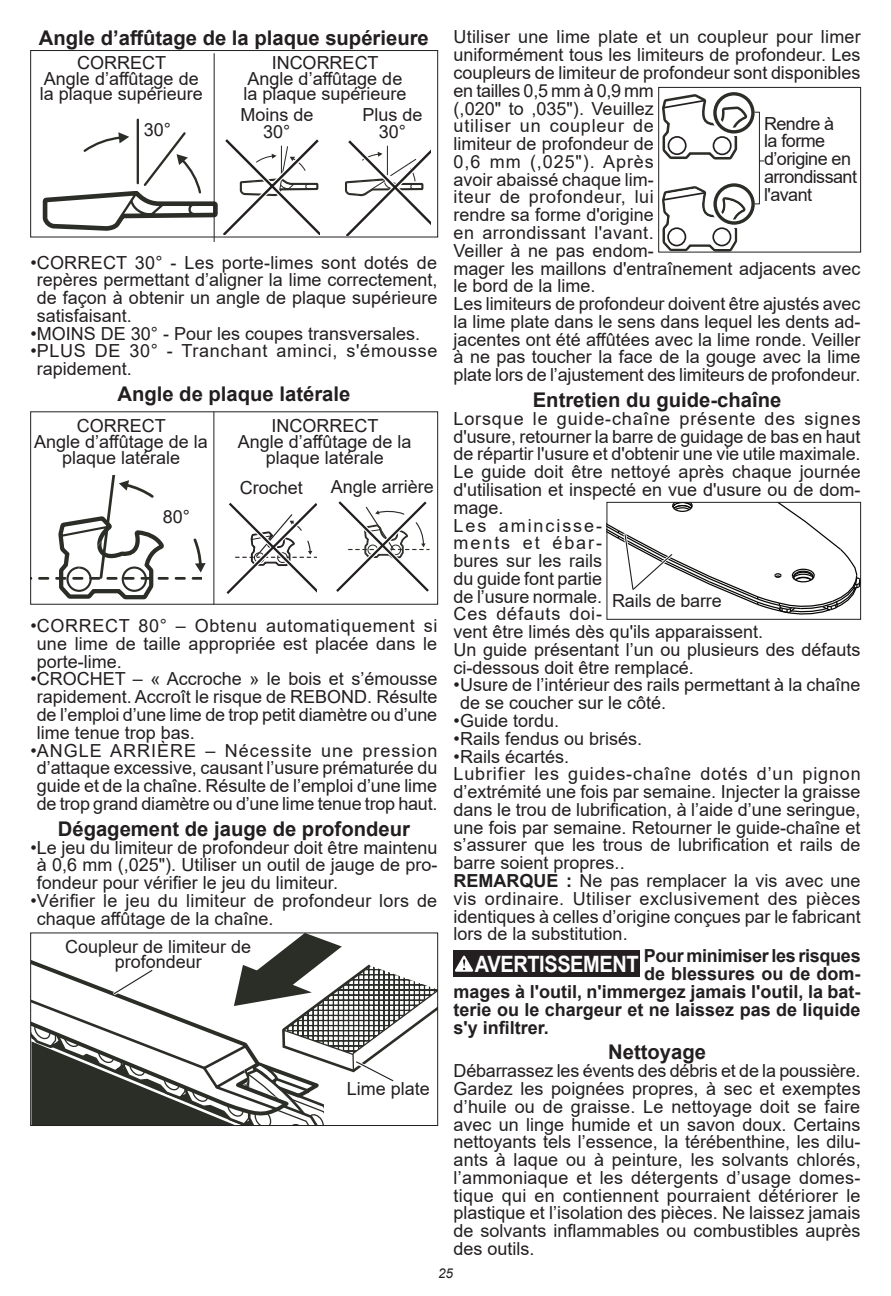
<style>
.page{position:relative;width:891px;height:1296px;background:#fff}
.page>*{position:absolute;margin:0;border:0;box-sizing:border-box;transform-origin:0 0}
.t1{font:700 22.5px "Arial";letter-spacing:-.02em;color:#fff;scale:.89 1}
.Paragraph{font:700 20.25px "Arial";color:#231f20}
.Body_text{font:18px/17.8px "Arial";color:#231f20;text-align:justify}
.Warning{font:700 18px "Arial";color:#231f20}
.Body_text-2{font:18px/17.8px "Arial";letter-spacing:.04em;color:#231f20}
.Body_text-3{font:18px/17.8px "Arial";letter-spacing:-.03em;color:#231f20}
.Warning-2{font:700 18px "Arial";letter-spacing:-.02em;color:#231f20}
.t2{font:italic 13.5px "Arial";color:#231f20}
.s1{font-weight:700}
</style>
<div class="page">
<svg style="left:345px;top:140px;width:86px;height:95px"></svg>
<svg style="left:42px;top:117px;width:277px;height:117px"></svg>
<div style="left:30px;top:50px;width:408px;height:187px;border:1px solid #231f20"></div>
<hr style="left:214px;top:53px;width:1px;height:189px;background:#231f20">
<svg style="left:32px;top:476px;width:183px;height:123px"></svg>
<div style="left:30px;top:412px;width:408px;height:193px;border:1px solid #231f20"></div>
<svg style="left:226px;top:502px;width:91px;height:92px"></svg>
<svg style="left:336px;top:501px;width:94px;height:91px"></svg>
<div style="left:203px;top:574px;width:23px;height:18px;background:#fff"></div>
<hr style="left:213px;top:412px;width:1px;height:193px;background:#231f20">
<svg style="left:31px;top:933px;width:407px;height:193px"></svg>
<div style="left:658px;top:87px;width:203px;height:165px;border:1px solid #231f20"></div>
<svg style="left:661px;top:92px;width:103px;height:160px"></svg>
<svg style="left:607px;top:502px;width:254px;height:113px"></svg>
<div style="left:454px;top:950px;width:186px;height:27px;background:#231f20"></div>
<svg style="left:455px;top:956px;width:18px;height:16px"></svg>
<p class="Paragraph" style="left:39px;top:24px;width:391px">Angle d’affûtage de la plaque supérieure</p>
<p class="Body_text" style="left:77px;top:54px;width:90px">CORRECT</p>
<p class="Body_text" style="left:44px;top:69px;width:156px">Angle d’affûtage de</p>
<p class="Body_text" style="left:40px;top:85px;width:165px">la plaque supérieure</p>
<p class="Body_text" style="left:362px;top:105px;width:62px">Plus de</p>
<p class="Body_text" style="left:379px;top:123px;width:29px">30°</p>
<p class="Body_text" style="left:272px;top:54px;width:108px">INCORRECT</p>
<p class="Body_text" style="left:248px;top:69px;width:156px">Angle d’affûtage de</p>
<p class="Body_text" style="left:243px;top:85px;width:165px">la plaque supérieure</p>
<p class="Body_text" style="left:240px;top:105px;width:75px">Moins de</p>
<p class="Body_text" style="left:144px;top:121px;width:29px">30°</p>
<p class="Body_text" style="left:263px;top:123px;width:29px">30°</p>
<p class="Body_text" style="left:37px;top:253px;width:402px;text-indent:-6px">•CORRECT 30° - Les porte-limes sont dotés de repères permettant d’aligner la lime correctement, de façon à obtenir un angle de plaque supérieure satisfaisant.</p>
<p class="Body_text" style="left:30px;top:324px;width:391px">•MOINS DE 30° - Pour les coupes transversales.</p>
<p class="Body_text-2" style="left:37px;top:342px;width:402px;text-indent:-6px">•PLUS DE 30° - Tranchant aminci, s'émousse rapidement.</p>
<p class="Paragraph" style="left:117px;top:380px;width:234px">Angle de plaque latérale</p>
<p class="Body_text" style="left:77px;top:417px;width:90px">CORRECT</p>
<p class="Body_text" style="left:34px;top:434px;width:175px;line-height:15.8px;text-align:center">Angle d’affûtage de la plaque latérale</p>
<p class="Body_text" style="left:240px;top:478px;width:65px">Crochet</p>
<p class="Body_text" style="left:331px;top:478px;width:105px">Angle arrière</p>
<p class="Body_text" style="left:163px;top:508px;width:29px">80°</p>
<p class="Body_text" style="left:271px;top:417px;width:108px">INCORRECT</p>
<p class="Body_text" style="left:238px;top:434px;width:175px;line-height:15.8px;text-align:center">Angle d’affûtage de la plaque latérale</p>
<p class="Body_text" style="left:37px;top:617px;width:402px;text-indent:-6px">•CORRECT 80° – Obtenu automatiquement si une lime de taille appropriée est placée dans le porte-lime.</p>
<p class="Body_text" style="left:37px;top:670px;width:402px;text-indent:-6px">•CROCHET – « Accroche » le bois et s’émousse rapidement. Accroît le risque de REBOND. Résulte de l’emploi d’une lime de trop petit diamètre ou d’une lime tenue trop bas.</p>
<p class="Body_text" style="left:30px;top:741px;width:409px;text-align:center">•ANGLE ARRIÈRE – Nécessite une pression d’attaque excessive, causant l’usure prématurée du guide et de la chaîne. Résulte de l’emploi d’une lime de trop grand diamètre ou d’une lime tenue trop haut.</p>
<p class="Paragraph" style="left:58px;top:814px;width:354px">Dégagement de jauge de profondeur</p>
<p class="Body_text" style="left:37px;top:838px;width:402px;text-indent:-6px">•Le jeu du limiteur de profondeur doit être maintenu à 0,6 mm (,025"). Utiliser un outil de jauge de pro&shy;fondeur pour vérifier le jeu du limiteur.</p>
<p class="Body_text" style="left:37px;top:892px;width:402px;text-indent:-6px">•Vérifier le jeu du limiteur de profondeur lors de chaque affûtage de la chaîne.</p>
<p class="Body_text" style="left:65px;top:938px;width:188px;line-height:15.8px;text-align:center">Coupleur de limiteur de profondeur</p>
<p class="Body_text" style="left:347px;top:1080px;width:85px">Lime plate</p>
<p class="Body_text" style="left:454px;top:28px;width:409px">Utiliser une lime plate et un coupleur pour limer uniformément tous les limiteurs de profondeur. Les coupleurs de limiteur de profondeur sont disponibles en tailles 0,5 mm à 0,9 mm</p>
<p class="Body_text-3" style="left:764px;top:114px;width:95px">Rendre à<br>la forme d’origine en arrondissant l'avant</p>
<p class="Body_text" style="left:454px;top:99px;width:409px;text-align:left">(,020" to ,035"). Veuillez<br>utiliser un coupleur de<br>limiteur de profondeur de<br>0,6 mm (,025"). Après<br>avoir abaissé chaque lim-<br>iteur de profondeur, lui<br>rendre sa forme d'origine<br>en arrondissant l'avant.<br>Veiller à ne pas endom-<br>mager les maillons d'entraînement adjacents avec le bord de la lime.</p>
<p class="Body_text" style="left:454px;top:295px;width:409px">Les limiteurs de profondeur doivent être ajustés avec la lime plate dans le sens dans lequel les dents ad&shy;jacentes ont été affûtées avec la lime ronde. Veiller à ne pas toucher la face de la gouge avec la lime plate lors de l’ajustement des limiteurs de profondeur.</p>
<p class="Paragraph" style="left:533px;top:386px;width:250px">Entretien du guide-chaîne</p>
<p class="Body_text" style="left:454px;top:410px;width:409px">Lorsque le guide-chaîne présente des signes d'usure, retourner la barre de guidage de bas en haut de répartir l'usure et d'obtenir une vie utile maximale.<br>Le guide doit être nettoyé après chaque journée d'utilisation et inspecté en vue d'usure ou de dom&shy;mage.</p>
<p class="Body_text" style="left:454px;top:516px;width:311px;text-align:left">Les amincisse-<br>ments et ébar-<br>bures sur les rails<br>du guide font partie<br>de l’usure normale.<br>Ces défauts doi-<br>vent être limés dès qu'ils apparaissent.</p>
<p class="Body_text" style="left:454px;top:641px;width:408px">Un guide présentant l’un ou plusieurs des défauts ci-dessous doit être remplacé.</p>
<p class="Body_text" style="left:460px;top:676px;width:402px;text-indent:-6px">•Usure de l’intérieur des rails permettant à la chaîne de se coucher sur le côté.</p>
<p class="Body_text" style="left:454px;top:712px;width:107px">•Guide tordu.</p>
<p class="Body_text" style="left:454px;top:729px;width:190px">•Rails fendus ou brisés.</p>
<p class="Body_text" style="left:454px;top:747px;width:117px">•Rails écartés.</p>
<p class="Body_text" style="left:454px;top:765px;width:409px">Lubrifier les guides-chaîne dotés d’un pignon d’extrémité une fois par semaine. Injecter la graisse dans le trou de lubrification, à l’aide d’une seringue, une fois par semaine. Retourner le guide-chaîne et s’assurer que les trous de lubrification et rails de barre soient propres..</p>
<p class="Body_text" style="left:454px;top:872px;width:409px"><span class="s1">REMARQUE :</span> Ne pas remplacer la vis avec une vis ordinaire. Utiliser exclusivement des pièces identiques à celles d’origine conçues par le fabricant lors de la substitution.</p>
<p class="t1" style="left:475px;top:949px;width:186px">AVERTISSEMENT</p>
<p class="Warning-2" style="left:644px;top:943px;width:218px">Pour minimiser les risques</p>
<p class="Body_text" style="left:612px;top:592px;width:111px">Rails de barre</p>
<p class="Warning" style="left:644px;top:961px;width:218px">de blessures ou de dom-</p>
<p class="Warning" style="left:454px;top:979px;width:409px">mages à l'outil, n'immergez jamais l'outil, la bat-</p>
<p class="Warning" style="left:454px;top:997px;width:409px">terie ou le chargeur et ne laissez pas de liquide</p>
<p class="Warning" style="left:454px;top:1015px;width:97px">s'y infiltrer.</p>
<p class="Paragraph" style="left:608px;top:1038px;width:99px">Nettoyage</p>
<p class="Body_text" style="left:454px;top:1062px;width:409px">Débarrassez les évents des débris et de la poussière.<br>Gardez les poignées propres, à sec et exemptes d’huile ou de graisse. Le nettoyage doit se faire avec un linge humide et un savon doux. Certains nettoyants tels l’essence, la térébenthine, les dilu&shy;ants à laque ou à peinture, les solvants chlorés, l’ammoniaque et les détergents d’usage domes&shy;tique qui en contiennent pourraient détériorer le plastique et l’isolation des pièces. Ne laissez jamais de solvants inflammables ou combustibles auprès des outils.</p>
<p class="t2" style="left:438px;top:1265px;width:17px">25</p>
</div>
